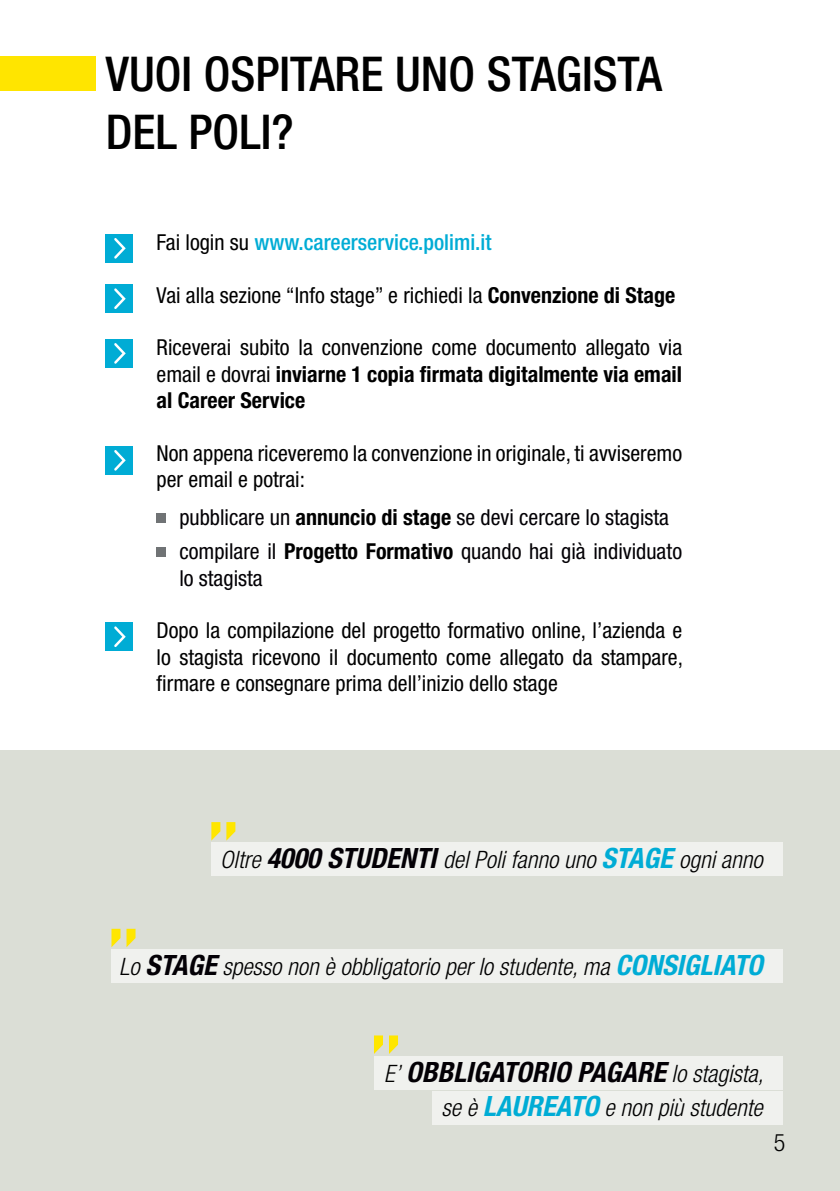
<style>
.page{position:relative;width:840px;height:1191px;background:#fff}
.page>*{position:absolute;margin:0;border:0;box-sizing:border-box;transform-origin:0 0}
.t1{font:500 condensed 48px/57.6px "Helvetica Neue LT Std";color:#000}
.t2{font:italic 700 condensed 28px "Helvetica Neue LT Std";color:#030005}
.t3{font:italic 300 condensed 24px "Helvetica Neue LT Std";color:#000}
.t4{font:300 condensed 24px "Helvetica Neue LT Std";color:#000}
.t5{font:condensed 22px/26.4px "Helvetica Neue LT Std";color:#000;text-align:justify}
.t6{font:condensed 22px/34px "Helvetica Neue LT Std";color:#030005}
.t7{font:500 condensed 22px "Helvetica Neue LT Std";color:#00acd5}
.s1{font-weight:400;color:#000}
.s2{font-weight:700}
.s3{font-weight:700;color:#000}
.s4{font-weight:700;font-size:28px;color:#030005}
.s5{font-weight:700;font-size:28px;color:#00acd5}
.s6{font-weight:300;font-size:24px;color:#000}
</style>
<div class="page">
<div style="left:0;top:750px;width:839px;height:441px;background:#dbded6"></div>
<div style="left:211px;top:842px;width:571px;height:34px;background:#f0f1ee"></div>
<div style="left:111px;top:949px;width:671px;height:33px;background:#f0f1ee"></div>
<div style="left:374px;top:1056px;width:408px;height:33px;background:#f0f1ee"></div>
<div style="left:431px;top:1091px;width:351px;height:34px;background:#f0f1ee"></div>
<svg style="left:211px;top:822px;width:9px;height:18px"></svg>
<svg style="left:226px;top:822px;width:9px;height:18px"></svg>
<svg style="left:111px;top:928px;width:9px;height:19px"></svg>
<svg style="left:126px;top:928px;width:9px;height:19px"></svg>
<svg style="left:374px;top:1035px;width:9px;height:19px"></svg>
<svg style="left:389px;top:1035px;width:9px;height:19px"></svg>
<div style="left:0;top:57px;width:96px;height:34px;background:#ffe500"></div>
<div style="left:156px;top:513px;width:10px;height:9px;background:#707375"></div>
<div style="left:156px;top:547px;width:10px;height:9px;background:#707375"></div>
<div style="left:106px;top:234px;width:27px;height:29px;background:#00acd5"></div>
<svg style="left:114px;top:238px;width:12px;height:21px"></svg>
<div style="left:106px;top:284px;width:27px;height:29px;background:#00acd5"></div>
<svg style="left:114px;top:288px;width:12px;height:21px"></svg>
<div style="left:106px;top:339px;width:27px;height:29px;background:#00acd5"></div>
<svg style="left:114px;top:343px;width:12px;height:21px"></svg>
<div style="left:106px;top:446px;width:27px;height:29px;background:#00acd5"></div>
<svg style="left:114px;top:450px;width:12px;height:20px"></svg>
<div style="left:106px;top:622px;width:27px;height:29px;background:#00acd5"></div>
<svg style="left:114px;top:626px;width:12px;height:21px"></svg>
<h1 class="t1" style="left:106px;top:45px;width:557px">VUOI OSPITARE UNO STAGISTA<br>DEL POLI?</h1>
<p class="t7" style="left:156px;top:229px;width:336px"><span class="s1">Fai login su</span> www.careerservice.polimi.it</p>
<p class="t5" style="left:156px;top:281px;width:520px">Vai alla sezione “Info stage” e richiedi la <span class="s2">Convenzione di Stage</span></p>
<p class="t5" style="left:156px;top:334px;width:526px">Riceverai subito la convenzione come documento allegato via email e dovrai <span class="s2">inviarne 1 copia firmata digitalmente via email al Career Service</span></p>
<p class="t5" style="left:156px;top:440px;width:526px">Non appena riceveremo la convenzione in originale, ti avviseremo per email e potrai:</p>
<p class="t6" style="left:179px;top:500px;width:504px">pubblicare un <span class="s3">annuncio di stage</span> se devi cercare lo stagista compilare il <span class="s3">Progetto Formativo</span> quando hai già individuato</p>
<p class="t6" style="left:179px;top:560px;width:85px">lo stagista</p>
<p class="t5" style="left:156px;top:617px;width:527px">Dopo la compilazione del progetto formativo online, l’azienda e lo stagista ricevono il documento come allegato da stampare, firmare e consegnare prima dell’inizio dello stage</p>
<p class="t3" style="left:220px;top:845px;width:543px">Oltre <span class="s4">4000 STUDENTI</span> del Poli fanno uno <span class="s5">STAGE</span> ogni anno</p>
<p class="t3" style="left:119px;top:952px;width:644px">Lo <span class="s4">STAGE</span> spesso non è obbligatorio per lo studente, ma <span class="s5">CONSIGLIATO</span></p>
<p class="t2" style="left:384px;top:1055px;width:381px"><span class="s6">E’</span> OBBLIGATORIO PAGARE <span class="s6">lo stagista,</span></p>
<p class="t3" style="left:441px;top:1093px;width:322px">se è <span class="s5">LAUREATO</span> e non più studente</p>
<p class="t4" style="left:773px;top:1129px;width:13px">5</p>
</div>
